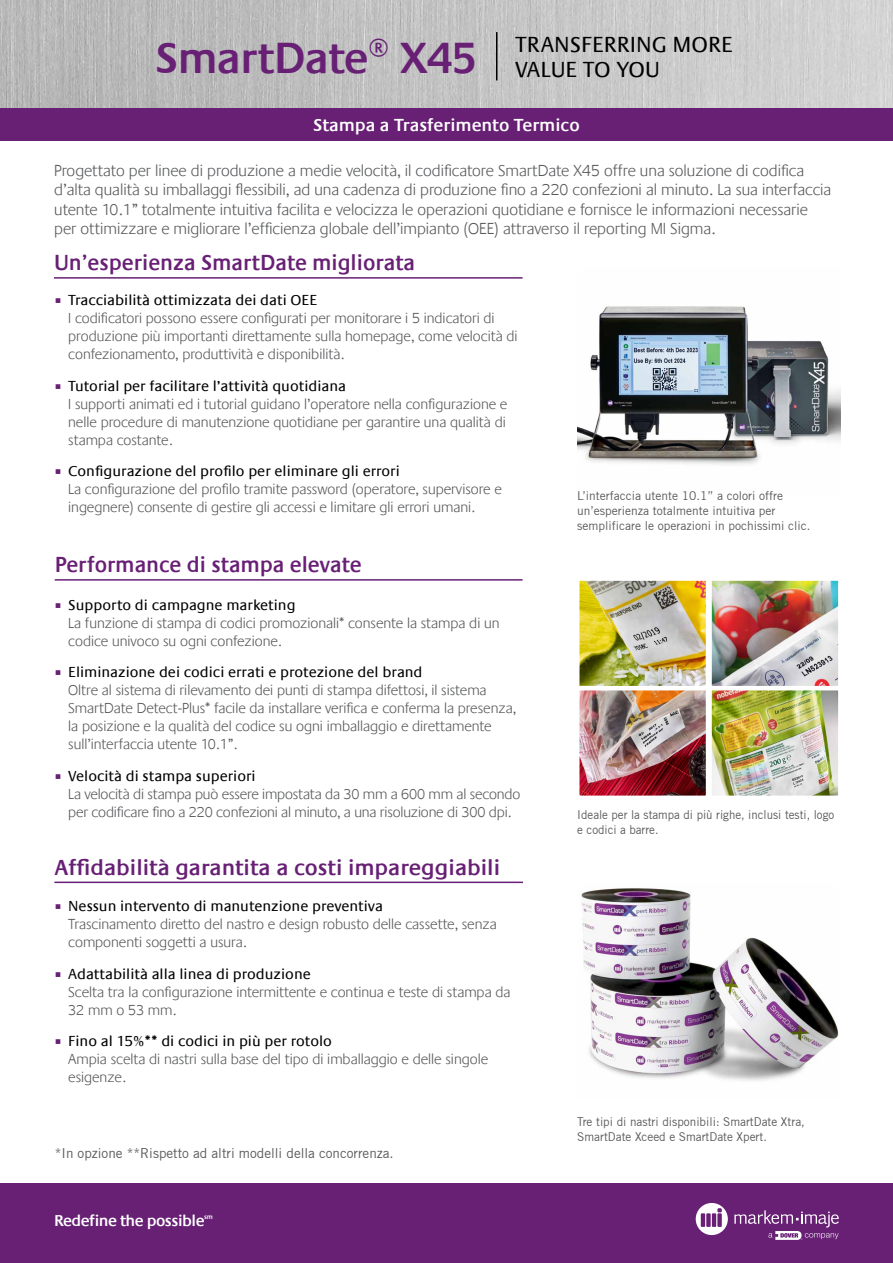
<style>
.page{position:relative;width:893px;height:1263px;background:#fff}
.page>*{position:absolute;margin:0;border:0;box-sizing:border-box;transform-origin:0 0}
.t1{font:600 45px "Praxis LT";letter-spacing:-.02em;color:#682075}
.t2{font:600 22.5px "Praxis LT";color:#682075;scale:.96 1}
.t3{font:600 22.5px "Praxis LT";color:#682075}
.t4{font:22.5px "Praxis LT";color:#000}
.t5{font:600 18px "Praxis LT";color:#fff}
.t6{font:300 16.5px/19.5px "Praxis LT";color:#58595b}
.t7{font:600 16.2px "Praxis LT";letter-spacing:-.03em;color:#fff}
.t8{font:300 15px/18px "Praxis LT";color:#58595b}
.t9{font:13.5px "Trade Gothic";color:#58595b}
.t10{font:12px/15px "Trade Gothic";color:#58595b}
.t11{font:12px/15px "Trade Gothic";color:#58595b;scale:.96 1}
.t12{font:600 6.75px "Praxis LT";color:#fff}
.s1{color:#682075}
.s2{font-weight:400;color:#000}
</style>
<div class="page">
<div style="left:0;top:1183px;width:893px;height:80px;background:#682075"></div>
<hr style="left:54px;top:277px;width:469px;height:2px;background:#682075">
<hr style="left:54px;top:881px;width:469px;height:2px;background:#682075">
<img style="left:0;top:0;width:893px;height:108px">
<svg style="left:696px;top:1203px;width:32px;height:32px"></svg>
<svg style="left:734px;top:1210px;width:105px;height:30px"></svg>
<div style="left:0;top:108px;width:893px;height:32px;background:#682075"></div>
<hr style="left:496px;top:32px;width:1px;height:48px;background:#000">
<hr style="left:55px;top:579px;width:468px;height:2px;background:#682075">
<img style="left:577px;top:306px;width:263px;height:159px">
<img style="left:580px;top:581px;width:125px;height:214px">
<div style="left:575px;top:576px;width:135px;height:114px;border:4px solid #fff"></div>
<img style="left:712px;top:581px;width:126px;height:214px">
<div style="left:707px;top:576px;width:136px;height:114px;border:4px solid #fff"></div>
<div style="left:707px;top:686px;width:136px;height:114px;border:4px solid #fff"></div>
<div style="left:575px;top:686px;width:135px;height:114px;border:4px solid #fff"></div>
<img style="left:581px;top:888px;width:258px;height:193px">
<h2 class="t4" style="left:515px;top:32px;width:219px">TRANSFERRING MORE</h2>
<h1 class="t1" style="left:155px;top:33px;width:506px">SmartDate® X45 <sub>VALUE</sub> <sub>TO</sub> <sub>YOU</sub></h1>
<p class="t5" style="left:313px;top:115px;width:268px">Stampa a Trasferimento Termico</p>
<p class="t6" style="left:54px;top:161px;width:778px">Progettato per linee di produzione a medie velocità, il codificatore SmartDate X45 offre una soluzione di codifica d’alta qualità su imballaggi flessibili, ad una cadenza di produzione fino a 220 confezioni al minuto. La sua interfaccia utente 10.1” totalmente intuitiva facilita e velocizza le operazioni quotidiane e fornisce le informazioni necessarie per ottimizzare e migliorare l’efficienza globale dell’impianto (OEE) attraverso il reporting MI Sigma.</p>
<h2 class="t2" style="left:54px;top:250px;width:378px">Un’esperienza SmartDate migliorata</h2>
<p class="t8" style="left:68px;top:292px;width:451px;text-indent:-13px"><span class="s1">○</span> <span class="s2">Tracciabilità ottimizzata dei dati OEE<br></span>I codificatori possono essere configurati per monitorare i 5 indicatori di produzione più importanti direttamente sulla homepage, come velocità di confezionamento, produttività e disponibilità.</p>
<p class="t8" style="left:68px;top:377px;width:441px;text-indent:-13px"><span class="s1">○</span> <span class="s2">Tutorial per facilitare l’attività quotidiana<br></span>I supporti animati ed i tutorial guidano l’operatore nella configurazione e nelle procedure di manutenzione quotidiane per garantire una qualità di stampa costante.</p>
<p class="t8" style="left:68px;top:463px;width:435px;text-indent:-13px"><span class="s1">○</span> <span class="s2">Configurazione del profilo per eliminare gli errori<br></span>La configurazione del profilo tramite password (operatore, supervisore e ingegnere) consente di gestire gli accessi e limitare gli errori umani.</p>
<h2 class="t2" style="left:55px;top:552px;width:321px">Performance di stampa elevate</h2>
<p class="t8" style="left:68px;top:596px;width:433px;text-indent:-13px"><span class="s1">○</span> <span class="s2">Supporto di campagne marketing<br></span>La funzione di stampa di codici promozionali* consente la stampa di un codice univoco su ogni confezione.</p>
<p class="t8" style="left:68px;top:664px;width:449px;text-indent:-13px"><span class="s1">○</span> <span class="s2">Eliminazione dei codici errati e protezione del brand<br></span>Oltre al sistema di rilevamento dei punti di stampa difettosi, il sistema SmartDate Detect-Plus* facile da installare verifica e conferma la presenza, la posizione e la qualità del codice su ogni imballaggio e direttamente sull’interfaccia utente 10.1”.</p>
<p class="t8" style="left:68px;top:767px;width:453px;text-indent:-13px"><span class="s1">○</span> <span class="s2">Velocità di stampa superiori<br></span>La velocità di stampa può essere impostata da 30 mm a 600 mm al secondo per codificare fino a 220 confezioni al minuto, a una risoluzione di 300 dpi.</p>
<h2 class="t3" style="left:54px;top:855px;width:447px">Affidabilità garantita a costi impareggiabili</h2>
<p class="t8" style="left:68px;top:897px;width:430px;text-indent:-13px"><span class="s1">○</span> <span class="s2">Nessun intervento di manutenzione preventiva<br></span>Trascinamento diretto del nastro e design robusto delle cassette, senza componenti soggetti a usura.</p>
<p class="t8" style="left:68px;top:965px;width:444px;text-indent:-13px"><span class="s1">○</span> <span class="s2">Adattabilità alla linea di produzione<br></span>Scelta tra la configurazione intermittente e continua e teste di stampa da<br>32 mm o 53 mm.</p>
<p class="t8" style="left:68px;top:1032px;width:421px;text-indent:-13px"><span class="s1">○</span> <span class="s2">Fino al 15%** di codici in più per rotolo<br></span>Ampia scelta di nastri sulla base del tipo di imballaggio e delle singole esigenze.</p>
<p class="t9" style="left:55px;top:1145px;width:340px">*In opzione **Rispetto ad altri modelli della concorrenza.</p>
<p class="t7" style="left:54px;top:1211px;width:152px">Redefine the possible</p>
<p class="t12" style="left:204px;top:1213px;width:10px">sm</p>
<p class="t10" style="left:577px;top:488px;width:235px">L’interfaccia utente 10.1” a colori offre un’esperienza totalmente intuitiva per semplificare le operazioni in pochissimi clic.</p>
<p class="t11" style="left:577px;top:807px;width:269px">Ideale per la stampa di più righe, inclusi testi, logo e codici a barre.</p>
<p class="t10" style="left:577px;top:1113px;width:229px">Tre tipi di nastri disponibili: SmartDate Xtra,<br>SmartDate Xceed e SmartDate Xpert.</p>
</div>
